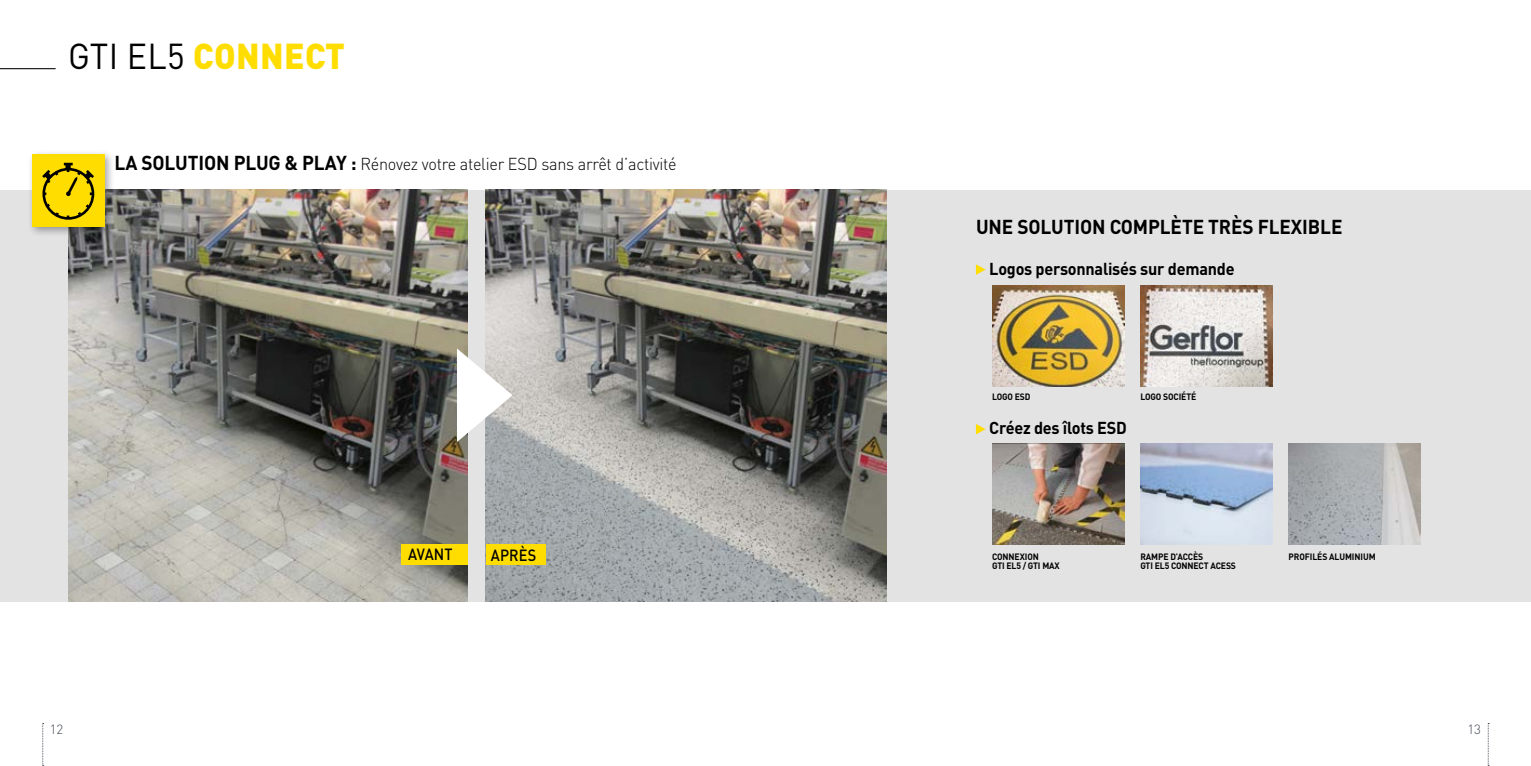
<style>
.page{position:relative;width:1531px;height:766px;background:#fff}
.page>*{position:absolute;margin:0;border:0;box-sizing:border-box;transform-origin:0 0}
.t1{font:900 35.55px "DIN Pro";letter-spacing:.01em;color:#fd0;scale:.95 1}
.t2{font:700 19.95px "DIN Pro";letter-spacing:-.005em;color:#000;scale:.95 1}
.t3{font:300 17.1px "DIN Pro";letter-spacing:-.015em;color:#000;scale:.95 1}
.t4{font:700 17.1px "DIN Pro";letter-spacing:-.015em;color:#000;scale:.95 1}
.t5{font:500 16.05px "DIN Pro";letter-spacing:.01em;color:#000;scale:.9 1}
.t6{font:300 13.2px "DIN Pro";color:#424854}
.t7{font:700 9.15px/9.1px "DIN Pro";letter-spacing:-.01em;color:#000;scale:.94 1}
.s1{font-weight:400;color:#000}
.s2{font-weight:700;font-size:19.95px}
</style>
<div class="page">
<div style="left:0;top:190px;width:1531px;height:411px;background:#e3e3e3"></div>
<hr style="left:0;top:68px;width:56px;height:1px;background:#000">
<img style="left:486px;top:190px;width:400px;height:411px">
<img style="left:68px;top:190px;width:400px;height:411px">
<div style="left:402px;top:544px;width:66px;height:21px;background:#fd0"></div>
<div style="left:486px;top:544px;width:60px;height:21px;background:#fd0"></div>
<svg style="left:976px;top:264px;width:9px;height:11px"></svg>
<svg style="left:976px;top:424px;width:9px;height:10px"></svg>
<img style="left:992px;top:285px;width:132px;height:101px">
<img style="left:1140px;top:285px;width:132px;height:101px">
<div style="left:27px;top:149px;width:88px;height:88px;background:#000;opacity:.35"></div>
<div style="left:32px;top:154px;width:72px;height:73px;background:#fd0"></div>
<svg style="left:42px;top:163px;width:53px;height:56px"></svg>
<svg style="left:457px;top:348px;width:55px;height:94px;background:#e2e2e1"></svg>
<img style="left:992px;top:443px;width:132px;height:101px">
<img style="left:1140px;top:443px;width:132px;height:101px">
<img style="left:1288px;top:443px;width:132px;height:101px">
<svg style="left:1488px;top:723px;width:1px;height:43px"></svg>
<svg style="left:42px;top:723px;width:2px;height:43px"></svg>
<h1 class="t1" style="left:68px;top:32px;width:293px"><span class="s1">GTI EL5</span> CONNECT</h1>
<h3 class="t3" style="left:115px;top:152px;width:593px"><span class="s2">LA SOLUTION PLUG &amp; PLAY :</span> Rénovez votre atelier ESD sans arrêt d’activité</h3>
<h3 class="t5" style="left:408px;top:543px;width:51px">AVANT</h3>
<h3 class="t5" style="left:491px;top:544px;width:52px">APRÈS</h3>
<h2 class="t2" style="left:976px;top:213px;width:387px">UNE SOLUTION COMPLÈTE TRÈS FLEXIBLE</h2>
<h3 class="t4" style="left:989px;top:257px;width:260px">Logos personnalisés sur demande</h3>
<p class="t7" style="left:992px;top:391px;width:42px">LOGO ESD</p>
<p class="t7" style="left:1140px;top:391px;width:61px">LOGO SOCIÉTÉ</p>
<h3 class="t4" style="left:989px;top:416px;width:146px">Créez des îlots ESD</h3>
<p class="t7" style="left:992px;top:551px;width:73px">CONNEXION<br>GTI EL5 / GTI MAX</p>
<p class="t7" style="left:1140px;top:551px;width:103px">RAMPE D’ACCÈS<br>GTI EL5 CONNECT ACESS</p>
<p class="t7" style="left:1288px;top:551px;width:94px">PROFILÉS ALUMINIUM</p>
<h3 class="t6" style="left:50px;top:719px;width:15px">12</h3>
<h3 class="t6" style="left:1467px;top:719px;width:15px">13</h3>
</div>
